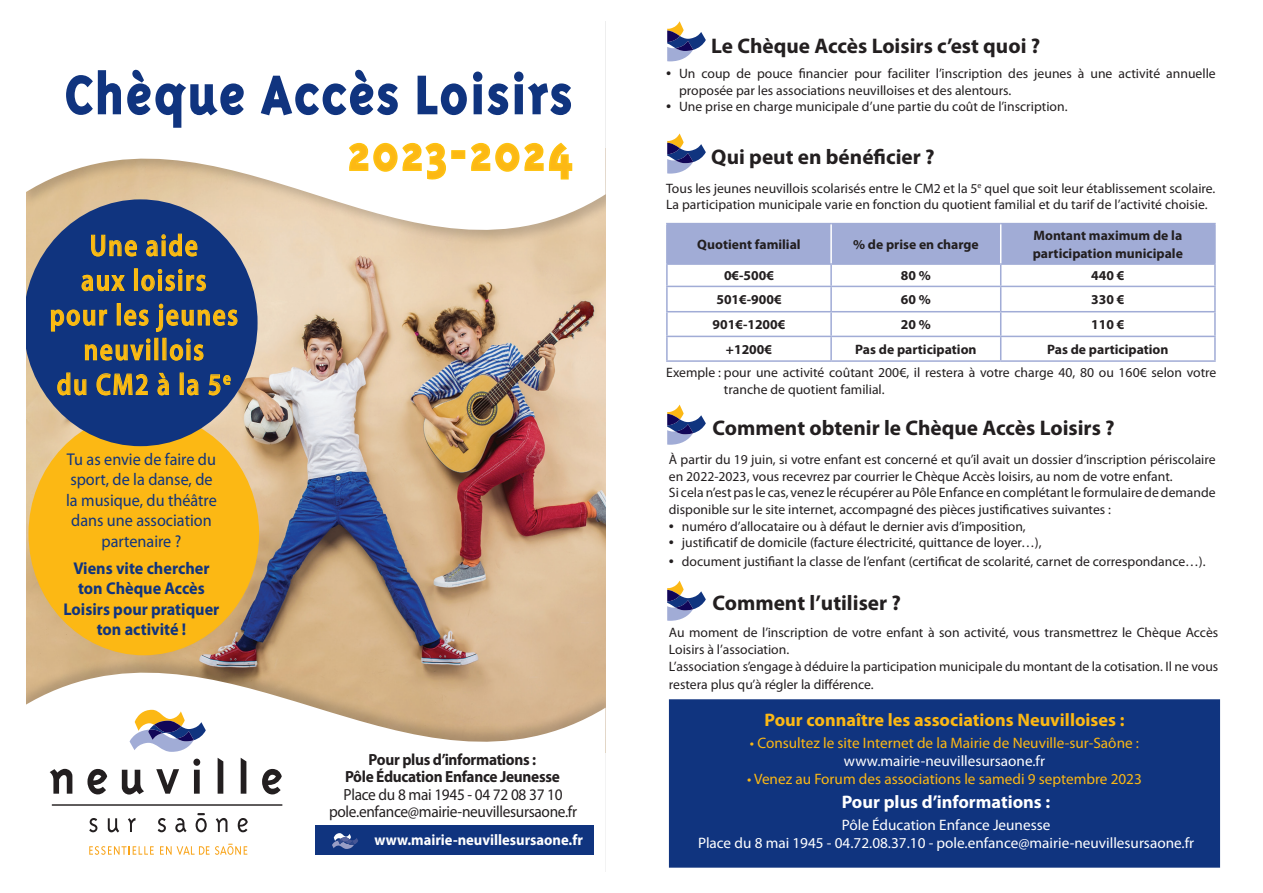
<style>
.page{position:relative;width:1263px;height:893px;background:#fff}
.page>*{position:absolute;margin:0;border:0;box-sizing:border-box;transform-origin:0 0}
.t1{font:700 61.05px "Triplex Sans OT";letter-spacing:.05em;color:#10347f;scale:.9 1}
.t2{font:800 55.65px "Triplex Sans OT";letter-spacing:.065em;color:#fcb814;scale:.83 1}
.t3{font:600 30.3px/34.7px "Myriad Pro";letter-spacing:.065em;color:#fcb814;text-align:center;scale:.83 1}
.t4{font:700 21.15px "Myriad Pro";color:#231f20}
.t5{font:700 18.15px "Myriad Pro";color:#fcb814}
.t6{font:700 18.15px "Myriad Pro";color:#fff}
.t7{font:17.1px/20.4px "Myriad Pro";color:#10347f;text-align:center;scale:.95 1}
.t8{font:700 17.1px/20.4px "Myriad Pro";color:#10347f;text-align:center;scale:.95 1}
.t9{font:16.2px/17.4px "Myriad Pro";letter-spacing:-.02em;color:#231f20;text-align:center;scale:.95 1}
.t10{font:700 16.2px/17.4px "Myriad Pro";letter-spacing:-.02em;color:#231f20;text-align:center;scale:.95 1}
.t11{font:700 15.3px "Myriad Pro";color:#fff;scale:.95 1}
.t12{font:15.15px/18.1px "Myriad Pro";color:#fff;text-align:center}
.t13{font:15.15px "Myriad Pro";color:#fcb814}
.t14{font:13.65px/16.6px "Myriad Pro";color:#231f20}
.t15{font:700 13.65px/18.1px "Myriad Pro";color:#231f20}
.s1{font-size:18.15px}
</style>
<div class="page">
<div style="left:670px;top:700px;width:549px;height:167px;background:#10347f"></div>
<div style="left:669px;top:699px;width:551px;height:169px;border:2px solid #10347f"></div>
<hr style="left:666px;top:265px;width:2px;height:21px;background:#a1acd6">
<hr style="left:666px;top:286px;width:165px;height:1px;background:#a1acd6">
<hr style="left:666px;top:287px;width:2px;height:24px;background:#a1acd6">
<hr style="left:666px;top:311px;width:165px;height:1px;background:#a1acd6">
<hr style="left:666px;top:312px;width:2px;height:24px;background:#a1acd6">
<hr style="left:666px;top:337px;width:2px;height:23px;background:#a1acd6">
<hr style="left:666px;top:336px;width:165px;height:1px;background:#a1acd6">
<hr style="left:666px;top:360px;width:165px;height:2px;background:#a1acd6">
<hr style="left:831px;top:360px;width:170px;height:2px;background:#a1acd6">
<hr style="left:1214px;top:312px;width:2px;height:24px;background:#a1acd6">
<hr style="left:1001px;top:336px;width:215px;height:1px;background:#a1acd6">
<hr style="left:1214px;top:337px;width:2px;height:23px;background:#a1acd6">
<hr style="left:1001px;top:360px;width:215px;height:2px;background:#a1acd6">
<hr style="left:1001px;top:311px;width:215px;height:1px;background:#a1acd6">
<hr style="left:1214px;top:287px;width:2px;height:24px;background:#a1acd6">
<svg style="left:667px;top:224px;width:548px;height:136px"></svg>
<hr style="left:1214px;top:265px;width:2px;height:21px;background:#a1acd6">
<hr style="left:1001px;top:286px;width:215px;height:1px;background:#a1acd6">
<hr style="left:666px;top:223px;width:165px;height:1px;background:#a1acd6">
<hr style="left:666px;top:224px;width:2px;height:39px;background:#a1acd6">
<hr style="left:831px;top:223px;width:170px;height:1px;background:#a1acd6">
<hr style="left:1001px;top:223px;width:215px;height:1px;background:#a1acd6">
<hr style="left:1214px;top:224px;width:2px;height:39px;background:#a1acd6">
<hr style="left:666px;top:263px;width:165px;height:2px;background:#a1acd6">
<hr style="left:831px;top:263px;width:170px;height:2px;background:#a1acd6">
<hr style="left:1001px;top:263px;width:215px;height:2px;background:#a1acd6">
<hr style="left:830px;top:224px;width:2px;height:39px;background:#fff">
<hr style="left:1000px;top:224px;width:1px;height:39px;background:#fff">
<svg style="left:667px;top:21px;width:39px;height:40px"></svg>
<svg style="left:667px;top:133px;width:39px;height:41px"></svg>
<svg style="left:667px;top:405px;width:39px;height:40px"></svg>
<svg style="left:667px;top:581px;width:39px;height:40px"></svg>
<img style="left:27px;top:318px;width:579px;height:270px">
<div style="left:28px;top:412px;width:231px;height:243px;background:#fcb814;border-radius:50%"></div>
<svg style="left:27px;top:318px;width:231px;height:128px;background:#394f80"></svg>
<svg style="left:27px;top:588px;width:579px;height:284px"></svg>
<svg style="left:241px;top:758px;width:5px;height:36px"></svg>
<hr style="left:52px;top:804px;width:230px;height:2px;background:#231f20">
<svg style="left:50px;top:769px;width:22px;height:25px"></svg>
<svg style="left:87px;top:769px;width:20px;height:25px"></svg>
<svg style="left:122px;top:770px;width:22px;height:24px"></svg>
<svg style="left:156px;top:769px;width:23px;height:25px"></svg>
<svg style="left:193px;top:759px;width:7px;height:35px"></svg>
<svg style="left:218px;top:758px;width:5px;height:36px"></svg>
<svg style="left:262px;top:769px;width:20px;height:25px"></svg>
<svg style="left:89px;top:818px;width:8px;height:14px"></svg>
<svg style="left:108px;top:818px;width:11px;height:14px"></svg>
<svg style="left:128px;top:818px;width:7px;height:14px"></svg>
<svg style="left:158px;top:818px;width:8px;height:14px"></svg>
<svg style="left:175px;top:818px;width:12px;height:14px"></svg>
<svg style="left:216px;top:818px;width:11px;height:14px"></svg>
<svg style="left:238px;top:818px;width:10px;height:14px"></svg>
<svg style="left:196px;top:813px;width:11px;height:19px"></svg>
<svg style="left:130px;top:710px;width:76px;height:42px"></svg>
<svg style="left:89px;top:846px;width:65px;height:9px"></svg>
<svg style="left:160px;top:844px;width:87px;height:11px"></svg>
<div style="left:315px;top:825px;width:279px;height:30px;background:#10347f"></div>
<svg style="left:332px;top:833px;width:26px;height:16px"></svg>
<svg style="left:27px;top:21px;width:579px;height:297px"></svg>
<h1 class="t1" style="left:65px;top:63px;width:564px">Chèque Accès Loisirs</h1>
<h3 class="t3" style="left:50px;top:227px;width:228px">Une aide<br>aux loisirs pour les jeunes neuvillois<br>du CM2 à la 5<sup>e</sup></h3>
<p class="t7" style="left:66px;top:449px;width:160px">Tu as envie de faire du sport, de la danse, de la musique, du théâtre dans une association partenaire ?</p>
<p class="t8" style="left:63px;top:557px;width:166px">Viens vite chercher ton Chèque Accès<br>Loisirs pour pratiquer ton activité !</p>
<h2 class="t2" style="left:348px;top:122px;width:272px">2023-2024</h2>
<p class="t10" style="left:345px;top:750px;width:228px">Pour plus d’informations :<br>Pôle Éducation Enfance Jeunesse</p>
<p class="t9" style="left:329px;top:785px;width:263px">Place du 8 mai 1945 - 04 72 08 37 10 pole.enfance@mairie-neuvillesursaone.fr</p>
<p class="t11" style="left:374px;top:829px;width:221px">www.mairie-neuvillesursaone.fr</p>
<h3 class="t4" style="left:711px;top:32px;width:330px">Le Chèque Accès Loisirs c’est quoi ?</h3>
<p class="t14" style="left:679px;top:65px;width:538px;text-indent:-13px"><span class="s1">•</span> Un coup de pouce financier pour faciliter l’inscription des jeunes à une activité annuelle proposée par les associations neuvilloises et des alentours.</p>
<p class="t14" style="left:666px;top:98px;width:403px"><span class="s1">•</span> Une prise en charge municipale d’une partie du coût de l’inscription.</p>
<h3 class="t4" style="left:711px;top:143px;width:225px">Qui peut en bénéficier ?</h3>
<p class="t14" style="left:666px;top:179px;width:551px">Tous les jeunes neuvillois scolarisés entre le CM2 et la 5<sup>e</sup> quel que soit leur établissement scolaire.<br>La participation municipale varie en fonction du quotient familial et du tarif de l’activité choisie.</p>
<p class="t15" style="left:697px;top:235px;width:105px">Quotient familial</p>
<p class="t15" style="left:853px;top:235px;width:127px">% de prise en charge</p>
<p class="t15" style="left:1033px;top:226px;width:152px">Montant maximum de la participation municipale</p>
<p class="t15" style="left:724px;top:266px;width:51px">0€-500€</p>
<p class="t15" style="left:901px;top:266px;width:32px">80 %</p>
<p class="t15" style="left:1091px;top:266px;width:35px">440 €</p>
<p class="t15" style="left:716px;top:290px;width:67px">501€-900€</p>
<p class="t15" style="left:901px;top:290px;width:32px">60 %</p>
<p class="t15" style="left:1091px;top:290px;width:35px">330 €</p>
<p class="t15" style="left:713px;top:315px;width:74px">901€-1200€</p>
<p class="t15" style="left:901px;top:315px;width:32px">20 %</p>
<p class="t15" style="left:1091px;top:315px;width:35px">110 €</p>
<p class="t15" style="left:726px;top:340px;width:48px">+1200€</p>
<p class="t15" style="left:855px;top:340px;width:123px">Pas de participation</p>
<p class="t15" style="left:1047px;top:340px;width:123px">Pas de participation</p>
<p class="t14" style="left:724px;top:364px;width:494px;text-indent:-58px">Exemple : pour une activité coûtant 200€, il restera à votre charge 40, 80 ou 160€ selon votre tranche de quotient familial.</p>
<h3 class="t4" style="left:712px;top:414px;width:404px">Comment obtenir le Chèque Accès Loisirs ?</h3>
<p class="t14" style="left:669px;top:451px;width:548px">À partir du 19 juin, si votre enfant est concerné et qu’il avait un dossier d’inscription périscolaire en 2022-2023, vous recevrez par courrier le Chèque Accès loisirs, au nom de votre enfant.<br>Si cela n’est pas le cas, venez le récupérer au Pôle Enfance en complétant le formulaire de demande disponible sur le site internet, accompagné des pièces justificatives suivantes :</p>
<p class="t14" style="left:669px;top:518px;width:358px"><span class="s1">•</span> numéro d’allocataire ou à défaut le dernier avis d’imposition,</p>
<p class="t14" style="left:669px;top:534px;width:374px"><span class="s1">•</span> justificatif de domicile (facture électricité, quittance de loyer…),</p>
<p class="t14" style="left:669px;top:552px;width:538px"><span class="s1">•</span> document justifiant la classe de l’enfant (certificat de scolarité, carnet de correspondance…).</p>
<h3 class="t4" style="left:712px;top:589px;width:190px">Comment l’utiliser ?</h3>
<p class="t14" style="left:669px;top:624px;width:551px">Au moment de l’inscription de votre enfant à son activité, vous transmettrez le Chèque Accès<br>Loisirs à l’association.<br>L’association s’engage à déduire la participation municipale du montant de la cotisation. Il ne vous</p>
<p class="t14" style="left:669px;top:676px;width:206px">restera plus qu’à régler la différence.</p>
<h3 class="t5" style="left:764px;top:708px;width:361px">Pour connaître les associations Neuvilloises :</h3>
<p class="t13" style="left:750px;top:734px;width:391px">• Consultez le site Internet de la Mairie de Neuville-sur-Saône :</p>
<p class="t12" style="left:844px;top:752px;width:203px">www.mairie-neuvillesursaone.fr</p>
<p class="t13" style="left:747px;top:770px;width:396px">• Venez au Forum des associations le samedi 9 septembre 2023</p>
<h3 class="t6" style="left:842px;top:790px;width:210px">Pour plus d’informations :</h3>
<p class="t12" style="left:698px;top:816px;width:498px">Pôle Éducation Enfance Jeunesse<br>Place du 8 mai 1945 - 04.72.08.37.10 - pole.enfance@mairie-neuvillesursaone.fr</p>
</div>
